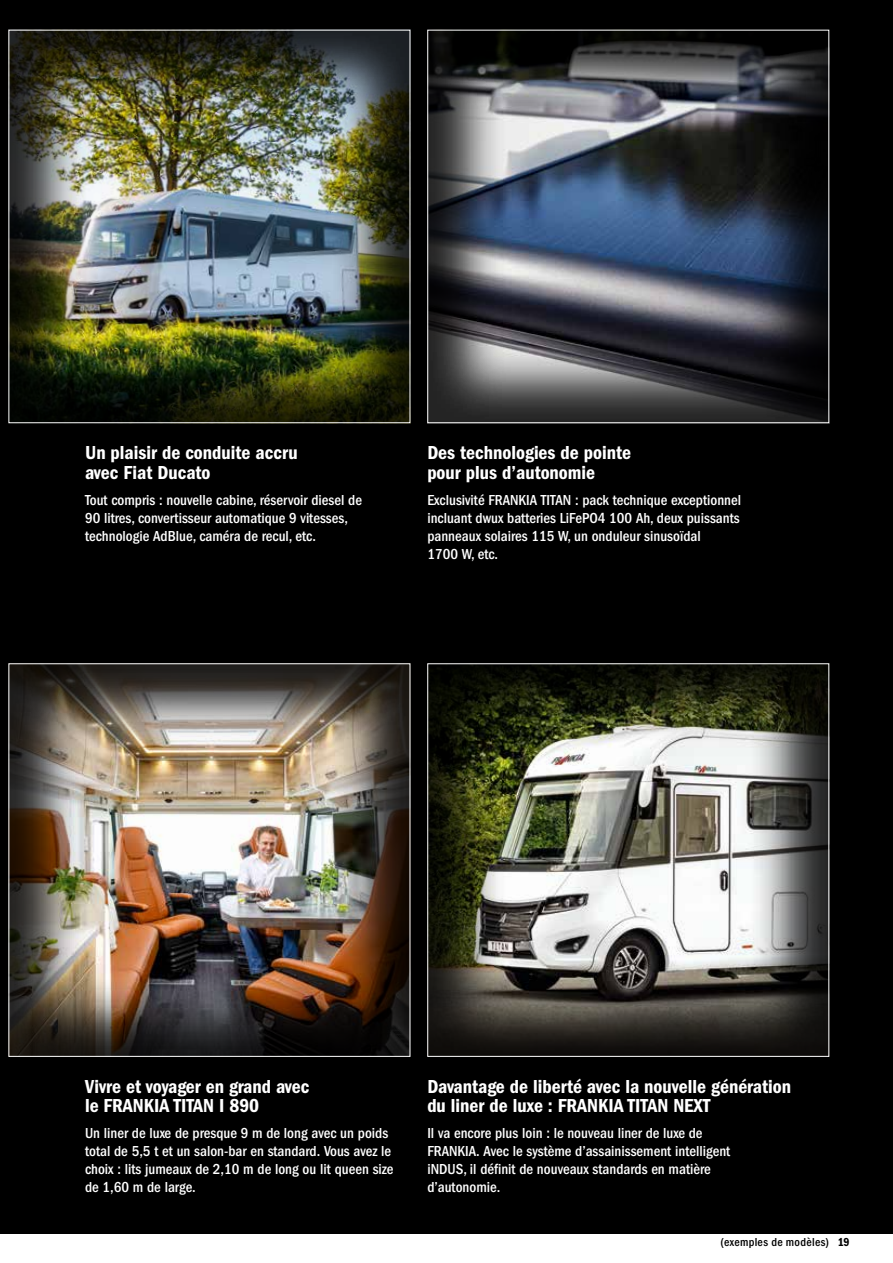
<style>
.page{position:relative;width:893px;height:1263px;background:#fff}
.page>*{position:absolute;margin:0;border:0;box-sizing:border-box;transform-origin:0 0}
.t1{font:600 condensed 19.5px/19.5px "Franklin Gothic";color:#fff}
.t2{font:500 condensed 15px/18px "Franklin Gothic";color:#fff}
.t3{font:500 condensed 12px "Franklin Gothic";letter-spacing:.025em;color:#000}
.t4{font:600 condensed 12px "Franklin Gothic";color:#000}
</style>
<div class="page">
<div style="left:0;top:0;width:893px;height:1233px;background:#000"></div>
<div style="left:8px;top:28px;width:405px;height:396px;background:#000;opacity:.85"></div>
<div style="left:7px;top:661px;width:405px;height:397px;background:#000;opacity:.85"></div>
<div style="left:426px;top:28px;width:405px;height:396px;background:#000;opacity:.85"></div>
<div style="left:426px;top:661px;width:405px;height:397px;background:#000;opacity:.85"></div>
<div style="left:427px;top:30px;width:402px;height:393px;border:1px solid #fff"></div>
<div style="left:427px;top:663px;width:402px;height:394px;border:1px solid #fff"></div>
<h1 class="t1" style="left:85px;top:443px;width:214px">Un plaisir de conduite accru avec Fiat Ducato</h1>
<p class="t2" style="left:85px;top:491px;width:278px">Tout compris : nouvelle cabine, réservoir diesel de<br>90 litres, convertisseur automatique 9 vitesses, technologie AdBlue, caméra de recul, etc.</p>
<h1 class="t1" style="left:427px;top:443px;width:205px">Des technologies de pointe pour plus d’autonomie</h1>
<p class="t2" style="left:427px;top:491px;width:315px">Exclusivité FRANKIA TITAN : pack technique exceptionnel incluant dwux batteries LiFePO4 100 Ah, deux puissants panneaux solaires 115 W, un onduleur sinusoïdal<br>1700 W, etc.</p>
<h1 class="t1" style="left:85px;top:1076px;width:226px">Vivre et voyager en grand avec le FRANKIA TITAN I 890</h1>
<p class="t2" style="left:85px;top:1124px;width:310px">Un liner de luxe de presque 9 m de long avec un poids total de 5,5 t et un salon-bar en standard. Vous avez le choix : lits jumeaux de 2,10 m de long ou lit queen size de 1,60 m de large.</p>
<h1 class="t1" style="left:427px;top:1076px;width:365px">Davantage de liberté avec la nouvelle génération du liner de luxe : FRANKIA TITAN NEXT</h1>
<p class="t2" style="left:427px;top:1124px;width:305px">Il va encore plus loin : le nouveau liner de luxe de FRANKIA. Avec le système d’assainissement intelligent iNDUS, il définit de nouveaux standards en matière d’autonomie.</p>
<p class="t3" style="left:720px;top:1236px;width:110px">(exemples de modèles)</p>
<p class="t4" style="left:838px;top:1235px;width:14px">19</p>
</div>
